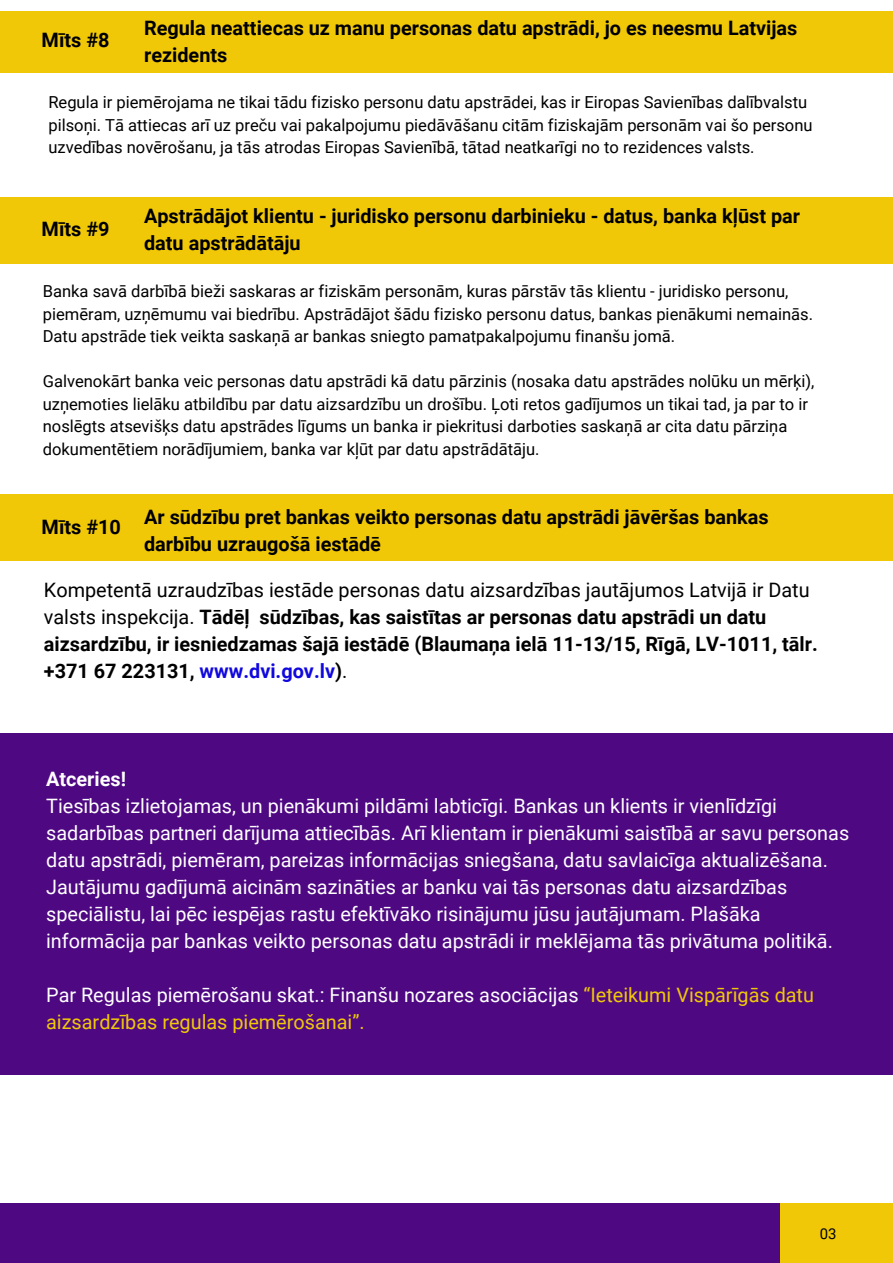
<style>
.page{position:relative;width:893px;height:1263px;background:#fff}
.page>*{position:absolute;margin:0;border:0;box-sizing:border-box;transform-origin:0 0}
.t1{font:700 19.8px/27px "Roboto";color:#000}
.t2{font:19.8px/27px "Roboto";color:#fff}
.t3{font:19.8px/27px "Roboto";color:#f0c808}
.t4{font:700 19.8px "Roboto";color:#fff}
.t5{font:16.5px/22.5px "Roboto";color:#000}
.t6{font:14.85px "Roboto";color:#000}
.s1{font-weight:400}
.s2{color:#1108dd}
.s3{color:#fff}
</style>
<div class="page">
<div style="left:0;top:1204px;width:893px;height:59px;background:#4e0882"></div>
<div style="left:780px;top:1204px;width:113px;height:59px;background:#f0c808"></div>
<div style="left:0;top:197px;width:893px;height:66px;background:#f0c808"></div>
<div style="left:0;top:11px;width:893px;height:62px;background:#f0c808"></div>
<div style="left:0;top:494px;width:893px;height:67px;background:#f0c808"></div>
<div style="left:0;top:733px;width:893px;height:341px;background:#4e0882"></div>
<p class="t1" style="left:42px;top:27px;width:69px">Mīts #8</p>
<p class="t1" style="left:144px;top:15px;width:655px">Regula neattiecas uz manu personas datu apstrādi, jo es neesmu Latvijas rezidents</p>
<p class="t5" style="left:48px;top:91px;width:766px">Regula ir piemērojama ne tikai tādu fizisko personu datu apstrādei, kas ir Eiropas Savienības dalībvalstu pilsoņi. Tā attiecas arī uz preču vai pakalpojumu piedāvāšanu citām fiziskajām personām vai šo personu uzvedības novērošanu, ja tās atrodas Eiropas Savienībā, tātad neatkarīgi no to rezidences valsts.</p>
<p class="t1" style="left:42px;top:216px;width:69px">Mīts #9</p>
<p class="t1" style="left:144px;top:203px;width:657px">Apstrādājot klientu - juridisko personu darbinieku - datus, banka kļūst par datu apstrādātāju</p>
<p class="t5" style="left:43px;top:280px;width:772px">Banka savā darbībā bieži saskaras ar fiziskām personām, kuras pārstāv tās klientu - juridisko personu, piemēram, uzņēmumu vai biedrību. Apstrādājot šādu fizisko personu datus, bankas pienākumi nemainās.<br>Datu apstrāde tiek veikta saskaņā ar bankas sniegto pamatpakalpojumu finanšu jomā.</p>
<p class="t5" style="left:43px;top:370px;width:773px">Galvenokārt banka veic personas datu apstrādi kā datu pārzinis (nosaka datu apstrādes nolūku un mērķi), uzņemoties lielāku atbildību par datu aizsardzību un drošību. Ļoti retos gadījumos un tikai tad, ja par to ir noslēgts atsevišķs datu apstrādes līgums un banka ir piekritusi darboties saskaņā ar cita datu pārziņa dokumentētiem norādījumiem, banka var kļūt par datu apstrādātāju.</p>
<p class="t1" style="left:42px;top:513px;width:81px">Mīts #10</p>
<p class="t1" style="left:144px;top:503px;width:626px">Ar sūdzību pret bankas veikto personas datu apstrādi jāvēršas bankas darbību uzraugošā iestādē</p>
<p class="t1" style="left:44px;top:576px;width:775px"><span class="s1">Kompetentā uzraudzības iestāde personas datu aizsardzības jautājumos Latvijā ir Datu valsts inspekcija.</span> Tādēļ sūdzības, kas saistītas ar personas datu apstrādi un datu aizsardzību, ir iesniedzamas šajā iestādē (Blaumaņa ielā 11-13/15, Rīgā, LV-1011, tālr. +371 67 223131, <span class="s2">www.dvi.gov.lv</span>)<span class="s1">.</span></p>
<p class="t4" style="left:46px;top:768px;width:81px">Atceries!</p>
<p class="t2" style="left:46px;top:793px;width:805px">Tiesības izlietojamas, un pienākumi pildāmi labticīgi. Bankas un klients ir vienlīdzīgi sadarbības partneri darījuma attiecībās. Arī klientam ir pienākumi saistībā ar savu personas datu apstrādi, piemēram, pareizas informācijas sniegšana, datu savlaicīga aktualizēšana.<br>Jautājumu gadījumā aicinām sazināties ar banku vai tās personas datu aizsardzības speciālistu, lai pēc iespējas rastu efektīvāko risinājumu jūsu jautājumam. Plašāka informācija par bankas veikto personas datu apstrādi ir meklējama tās privātuma politikā.</p>
<p class="t3" style="left:46px;top:982px;width:769px"><span class="s3">Par Regulas piemērošanu skat.: Finanšu nozares asociācijas</span> “Ieteikumi Vispārīgās datu aizsardzības regulas piemērošanai”.</p>
<p class="t6" style="left:820px;top:1225px;width:18px">03</p>
</div>
